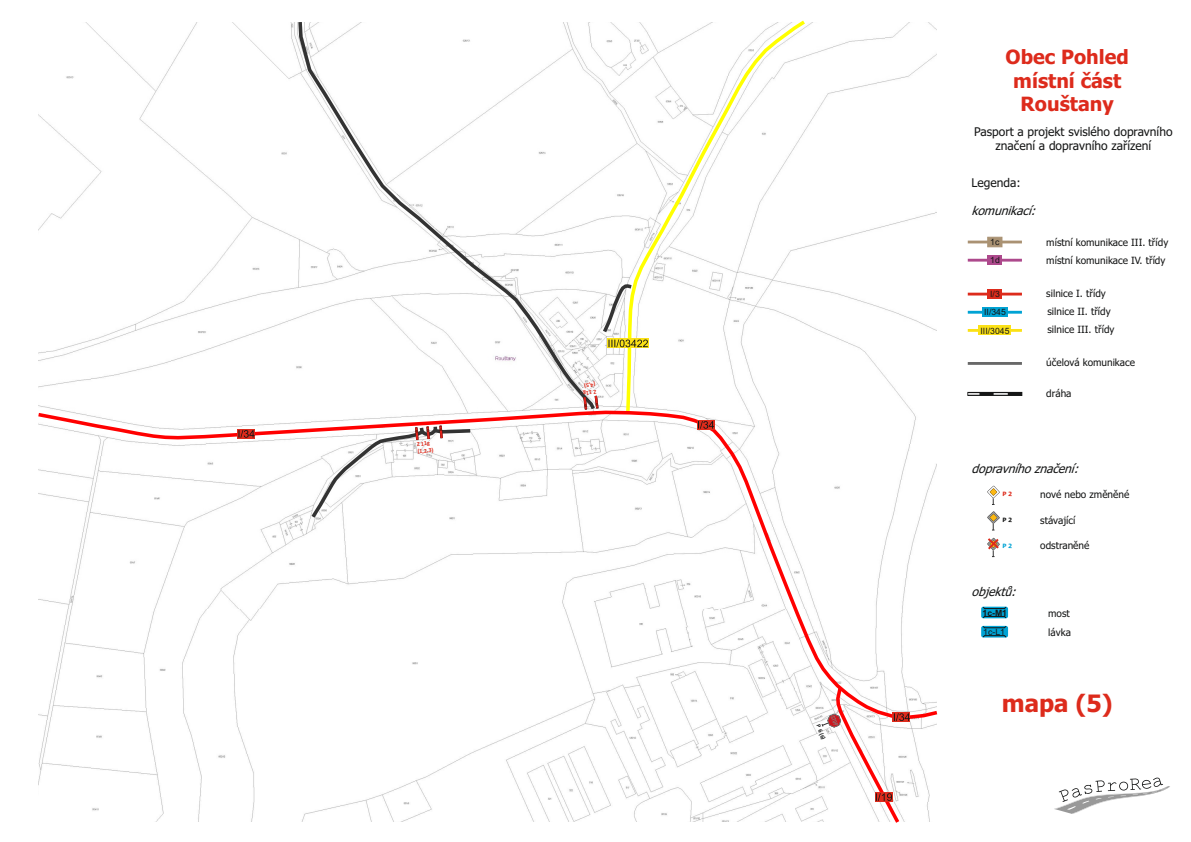
<style>
.page{position:relative;width:1191px;height:842px;background:#fff}
.page>*{position:absolute;margin:0;border:0;box-sizing:border-box;transform-origin:0 0}
.t1{font:700 24px "Tahoma";color:#dd2b1c}
.t2{font:700 19.7px/23.8px "Tahoma";color:#dd2b1c;text-align:center}
.t3{font:12px/14.5px "Tahoma";color:#151616;text-align:center}
.t4{font:italic 12px "Tahoma";color:#151616}
.t5{font:10px/18.2px "Tahoma";color:#151616}
.t6{font:8.7px/18.2px "Arial";color:#151616}
.t7{font:700 8.7px "Arial";color:#151616}
.t8{font:700 6px/7.3px "Calibri";color:#dd2b1c}
.t9{font:700 6px "Calibri";color:#151616}
</style>
<div class="page">
<hr style="left:967px;top:259px;width:55px;height:3px;background:#ad498c">
<hr style="left:967px;top:241px;width:55px;height:2px;background:#aa9273">
<hr style="left:967px;top:293px;width:55px;height:2px;background:#dd2b1c">
<hr style="left:967px;top:329px;width:55px;height:3px;background:#fbe116">
<hr style="left:967px;top:311px;width:55px;height:3px;background:#00a3d4">
<hr style="left:967px;top:362px;width:55px;height:3px;background:#686868">
<svg style="left:987px;top:236px;width:15px;height:11px"></svg>
<div style="left:987px;top:255px;width:15px;height:10px;background:#ad498c"></div>
<div style="left:987px;top:289px;width:15px;height:10px;background:#dd2b1c"></div>
<div style="left:982px;top:307px;width:25px;height:10px;background:#00a3d4"></div>
<div style="left:978px;top:326px;width:33px;height:9px;background:#fbe116"></div>
<div style="left:981px;top:607px;width:27px;height:11px;background:#00a3d4;border-radius:2px"></div>
<svg style="left:981px;top:606px;width:26px;height:3px"></svg>
<svg style="left:981px;top:615px;width:26px;height:4px"></svg>
<div style="left:981px;top:626px;width:27px;height:11px;background:#00a3d4;border-radius:2px"></div>
<svg style="left:982px;top:626px;width:24px;height:2px"></svg>
<svg style="left:982px;top:635px;width:24px;height:3px"></svg>
<svg style="left:967px;top:392px;width:55px;height:3px"></svg>
<svg style="left:1054px;top:777px;width:116px;height:37px"></svg>
<img style="left:39px;top:22px;width:897px;height:800px">
<svg style="left:296px;top:22px;width:302px;height:387px"></svg>
<svg style="left:624px;top:20px;width:185px;height:389px"></svg>
<svg style="left:38px;top:409px;width:900px;height:312px"></svg>
<div style="left:696px;top:420px;width:18px;height:10px;background:#dd2b1c"></div>
<svg style="left:698px;top:421px;width:16px;height:8px"></svg>
<div style="left:237px;top:429px;width:18px;height:10px;background:#dd2b1c"></div>
<svg style="left:238px;top:430px;width:16px;height:8px"></svg>
<svg style="left:607px;top:338px;width:42px;height:10px"></svg>
<svg style="left:600px;top:282px;width:48px;height:65px"></svg>
<svg style="left:820px;top:684px;width:90px;height:139px"></svg>
<svg style="left:308px;top:423px;width:166px;height:99px"></svg>
<svg style="left:583px;top:397px;width:4px;height:13px"></svg>
<svg style="left:594px;top:396px;width:4px;height:13px"></svg>
<svg style="left:987px;top:486px;width:13px;height:19px"></svg>
<svg style="left:987px;top:511px;width:13px;height:46px"></svg>
<p class="t8" style="left:416px;top:441px;width:17px;rotate:-5deg">Z 11g (1,2,3)</p>
<p class="t8" style="left:596px;top:395px;width:15px;rotate:173deg">Z 11g (4,5)</p>
<p class="t9" style="left:820px;top:724px;width:17px;rotate:69deg">P 6 (6)</p>
<h2 class="t2" style="left:1005px;top:47px;width:125px">Obec Pohled místní část<br>Rouštany</h2>
<p class="t3" style="left:974px;top:125px;width:200px">Pasport a projekt svislého dopravního značení a dopravního zařízení</p>
<p class="t3" style="left:971px;top:176px;width:51px">Legenda:</p>
<p class="t4" style="left:971px;top:205px;width:69px">komunikací:</p>
<p class="t6" style="left:990px;top:234px;width:11px">1c<br>1d</p>
<p class="t6" style="left:980px;top:286px;width:30px;text-align:center">I/3<br>II/345<br>III/3045</p>
<p class="t5" style="left:1046px;top:234px;width:123px">místní komunikace III. třídy místní komunikace IV. třídy</p>
<p class="t5" style="left:1046px;top:285px;width:70px">silnice I. třídy silnice II. třídy silnice III. třídy</p>
<p class="t5" style="left:1046px;top:354px;width:90px">účelová komunikace</p>
<p class="t5" style="left:1046px;top:385px;width:27px">dráha</p>
<p class="t4" style="left:971px;top:463px;width:112px">dopravníhoznačení:</p>
<p class="t5" style="left:1040px;top:486px;width:91px">nové nebo změněné</p>
<p class="t5" style="left:1040px;top:512px;width:37px">stávající</p>
<p class="t5" style="left:1040px;top:537px;width:51px">odstraněné</p>
<p class="t4" style="left:971px;top:587px;width:49px">objektů:</p>
<p class="t7" style="left:982px;top:609px;width:26px">1c-M1</p>
<p class="t6" style="left:983px;top:623px;width:23px">1c-L1</p>
<p class="t5" style="left:1048px;top:604px;width:24px;line-height:19.2px">most lávka</p>
<h1 class="t1" style="left:1001px;top:694px;width:112px">mapa (5)</h1>
</div>
